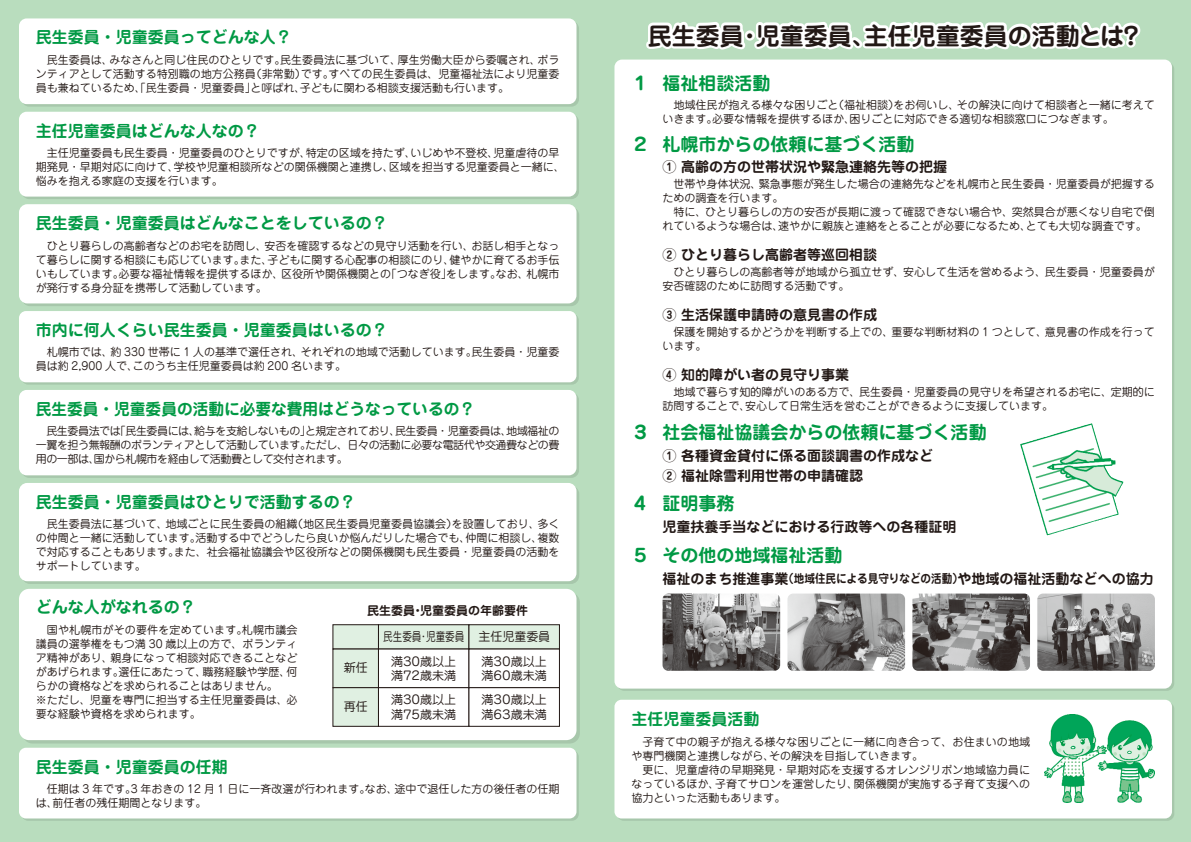
<style>
.page{position:relative;width:1191px;height:842px;background:#b9ddbe}
.page>*{position:absolute;margin:0;border:0;box-sizing:border-box;transform-origin:0 0}
.t1{font:700 24px "Jun 501 Pro";color:#221815}
.t2{font:700 18px "Jun 501 Pro";color:#094}
.t3{font:700 16px "Jun 501 Pro";color:#094}
.t4{font:700 14px/20px "Jun 501 Pro";color:#221815}
.t5{font:12px/14.4px "Jun 201 Pro";letter-spacing:-.145em;color:#221815}
.t6{font:12px "Jun 201 Pro";letter-spacing:-.015em;color:#221815;scale:.8 1}
.t7{font:700 12px "Jun 501 Pro";color:#221815}
.t8{font:12px "Jun 201 Pro";letter-spacing:-.015em;color:#221815}
.t9{font:11px/14px "Jun 201 Pro";color:#221815}
.s1{font-size:12px}
</style>
<div class="page">
<svg style="left:22px;top:486px;width:557px;height:98px;fill:#a7c8ac"></svg>
<div style="left:19px;top:483px;width:557px;height:98px;background:#fff;border-radius:8px"></div>
<svg style="left:22px;top:392px;width:557px;height:86px;fill:#a9c9ad"></svg>
<div style="left:19px;top:390px;width:557px;height:85px;background:#fff;border-radius:8px"></div>
<div style="left:21px;top:313px;width:558px;height:72px;background:linear-gradient(to right,#a7c7ab,#a7c7ab);border-radius:7px"></div>
<div style="left:19px;top:311px;width:557px;height:71px;background:#fff;border-radius:7px"></div>
<svg style="left:21px;top:750px;width:558px;height:71px;background:#b6d1ba"></svg>
<div style="left:19px;top:748px;width:557px;height:70px;background:#fff;border-radius:7px"></div>
<div style="left:617px;top:702px;width:557px;height:119px;background:linear-gradient(to right,#d2e2d4,#d1e1d3);border-radius:7px"></div>
<div style="left:614px;top:700px;width:558px;height:118px;background:#fff;border-radius:7px"></div>
<div style="left:614px;top:60px;width:558px;height:629px;background:#fff;border-radius:8px"></div>
<svg style="left:22px;top:114px;width:557px;height:85px"></svg>
<div style="left:19px;top:112px;width:557px;height:85px;background:#fff;border-radius:8px"></div>
<div style="left:22px;top:21px;width:557px;height:86px;background:#adceb2;border-radius:8px"></div>
<div style="left:19px;top:18px;width:557px;height:86px;background:#fff;border-radius:8px"></div>
<svg style="left:22px;top:207px;width:557px;height:99px;background:#b4cfb7"></svg>
<div style="left:19px;top:204px;width:557px;height:99px;background:#fff;border-radius:8px"></div>
<svg style="left:646px;top:21px;width:495px;height:29px"></svg>
<img style="left:1020px;top:423px;width:103px;height:112px">
<img style="left:1044px;top:715px;width:111px;height:87px">
<svg style="left:22px;top:592px;width:558px;height:151px;fill:#a7c7ab"></svg>
<div style="left:19px;top:589px;width:557px;height:151px;background:#fff;border-radius:10px"></div>
<div style="left:333px;top:624px;width:46px;height:25px;background:#e0f0e2;border:1px solid #221815"></div>
<div style="left:378px;top:624px;width:91px;height:25px;background:#e0f0e2;border:1px solid #221815"></div>
<div style="left:469px;top:624px;width:90px;height:25px;background:#e0f0e2;border:1px solid #221815"></div>
<div style="left:333px;top:649px;width:46px;height:39px;background:#e0f0e2"></div>
<div style="left:378px;top:649px;width:91px;height:39px;background:#fff;border:1px solid #221815"></div>
<div style="left:333px;top:687px;width:46px;height:39px;background:#e0f0e2;border:1px solid #221815"></div>
<div style="left:378px;top:687px;width:91px;height:39px;background:#fff;border:1px solid #221815"></div>
<div style="left:469px;top:687px;width:90px;height:39px;background:#fff;border:1px solid #221815"></div>
<img style="left:662px;top:593px;width:118px;height:78px">
<img style="left:787px;top:593px;width:118px;height:78px">
<img style="left:912px;top:593px;width:118px;height:78px">
<img style="left:1037px;top:593px;width:118px;height:78px">
<h3 class="t3" style="left:36px;top:24px;width:257px">民生委員・児童委員ってどんな人？</h3>
<p class="t9" style="left:36px;top:51px;width:525px;text-align:justify">　民生委員は、みなさんと同じ住民のひとりです。民生委員法に基づいて、厚生労働大臣から委嘱され、ボランティアとして活動する特別職の地方公務員（非常勤）です。すべての民生委員は、児童福祉法により児童委員も兼ねているため、「民生委員・児童委員」と呼ばれ、子どもに関わる相談支援活動も行います。</p>
<h3 class="t3" style="left:36px;top:118px;width:225px">主任児童委員はどんな人なの？</h3>
<p class="t9" style="left:36px;top:145px;width:530px">　主任児童委員も民生委員・児童委員のひとりですが、特定の区域を持たず、いじめや不登校、児童虐待の早期発見・早期対応に向けて、学校や児童相談所などの関係機関と連携し、区域を担当する児童委員と一緒に、悩みを抱える家庭の支援を行います。</p>
<h3 class="t3" style="left:36px;top:210px;width:353px">民生委員・児童委員はどんなことをしているの？</h3>
<p class="t9" style="left:36px;top:237px;width:525px;text-align:justify">　ひとり暮らしの高齢者などのお宅を訪問し、安否を確認するなどの見守り活動を行い、お話し相手となって暮らしに関する相談にも応じています。また、子どもに関する心配事の相談にのり、健やかに育てるお手伝いもしています。必要な福祉情報を提供するほか、区役所や関係機関との「つなぎ役」をします。なお、札幌市が発行する身分証を携帯して活動しています。</p>
<h3 class="t3" style="left:36px;top:317px;width:354px">市内に何人くらい民生委員・児童委員はいるの？</h3>
<p class="t9" style="left:36px;top:344px;width:525px">　札幌市では、約 330 世帯に 1 人の基準で選任され、それぞれの地域で活動しています。民生委員・児童委員は約 2,900 人で、このうち主任児童委員は約 200 名います。</p>
<h3 class="t3" style="left:36px;top:396px;width:441px">民生委員・児童委員の活動に必要な費用はどうなっているの？</h3>
<p class="t9" style="left:36px;top:423px;width:525px;text-align:justify">　民生委員法では「民生委員には、給与を支給しないもの」と規定されており、民生委員・児童委員は、地域福祉の一翼を担う無報酬のボランティアとして活動しています。ただし、日々の活動に必要な電話代や交通費などの費用の一部は、国から札幌市を経由して活動費として交付されます。</p>
<h3 class="t3" style="left:36px;top:489px;width:322px">民生委員・児童委員はひとりで活動するの？</h3>
<p class="t9" style="left:36px;top:516px;width:525px;text-align:justify">　民生委員法に基づいて、地域ごとに民生委員の組織（地区民生委員児童委員協議会）を設置しており、多くの仲間と一緒に活動しています。活動する中でどうしたら良いか悩んだりした場合でも、仲間に相談し、複数で対応することもあります。また、社会福祉協議会や区役所などの関係機関も民生委員・児童委員の活動をサポートしています。</p>
<h3 class="t3" style="left:36px;top:594px;width:162px">どんな人がなれるの？</h3>
<p class="t9" style="left:36px;top:621px;width:263px">　国や札幌市がその要件を定めています。札幌市議会議員の選挙権をもつ満 30 歳以上の方で、ボランティア精神があり、親身になって相談対応できることなどがあげられます。選任にあたって、職務経験や学歴、何らかの資格などを求められることはありません。<br>※ただし、児童を専門に担当する主任児童委員は、必要な経験や資格を求められます。</p>
<p class="t7" style="left:367px;top:601px;width:162px">民生委員・児童委員の年齢要件</p>
<p class="t8" style="left:344px;top:658px;width:25px">新任</p>
<p class="t8" style="left:344px;top:697px;width:25px">再任</p>
<p class="t6" style="left:383px;top:627px;width:210px">民生委員･児童委員 主任児童委員</p>
<p class="t5" style="left:391px;top:653px;width:67px">満３０歳以上満７２歳未満</p>
<p class="t5" style="left:391px;top:691px;width:67px">満３０歳以上満７５歳未満</p>
<p class="t5" style="left:481px;top:653px;width:67px">満３０歳以上満６０歳未満</p>
<p class="t5" style="left:481px;top:691px;width:67px">満３０歳以上満６３歳未満</p>
<h3 class="t3" style="left:36px;top:754px;width:194px">民生委員・児童委員の任期</h3>
<p class="t9" style="left:36px;top:781px;width:525px">　任期は 3 年です。3 年おきの 12 月 1 日に一斉改選が行われます。なお、途中で退任した方の後任者の任期は、前任者の残任期間となります。</p>
<h1 class="t1" style="left:648px;top:16px;width:497px">民生委員･児童委員､主任児童委員の活動とは？</h1>
<h2 class="t2" style="left:631px;top:69px;width:19px">１</h2>
<h2 class="t2" style="left:662px;top:69px;width:109px">福祉相談活動</h2>
<p class="t9" style="left:662px;top:97px;width:494px">　地域住民が抱える様々な困りごと（福祉相談）をお伺いし、その解決に向けて相談者と一緒に考えていきます。必要な情報を提供するほか、困りごとに対応できる適切な相談窓口につなぎます。</p>
<h2 class="t2" style="left:631px;top:130px;width:19px">２</h2>
<h2 class="t2" style="left:662px;top:130px;width:253px">札幌市からの依頼に基づく活動</h2>
<p class="t4" style="left:662px;top:156px;width:286px">① 高齢の方の世帯状況や緊急連絡先等の把握</p>
<p class="t9" style="left:662px;top:175px;width:494px">　世帯や身体状況、緊急事態が発生した場合の連絡先などを札幌市と民生委員・児童委員が把握するための調査を行います。<br>　特に、ひとり暮らしの方の安否が長期に渡って確認できない場合や、突然具合が悪くなり自宅で倒れているような場合は、速やかに親族と連絡をとることが必要になるため、とても大切な調査です。</p>
<p class="t4" style="left:662px;top:244px;width:216px">② ひとり暮らし高齢者等巡回相談</p>
<p class="t9" style="left:662px;top:263px;width:494px">　ひとり暮らしの高齢者等が地域から孤立せず、安心して生活を営めるよう、民生委員・児童委員が安否確認のために訪問する活動です。</p>
<p class="t4" style="left:662px;top:304px;width:216px">③ 生活保護申請時の意見書の作成</p>
<p class="t9" style="left:662px;top:323px;width:494px">　保護を開始するかどうかを判断する上での、重要な判断材料の 1 つとして、意見書の作成を行っています。</p>
<p class="t4" style="left:662px;top:364px;width:188px">④ 知的障がい者の見守り事業</p>
<p class="t9" style="left:662px;top:383px;width:494px">　地域で暮らす知的障がいのある方で、民生委員・児童委員の見守りを希望されるお宅に、定期的に訪問することで、安心して日常生活を営むことができるように支援しています。</p>
<h2 class="t2" style="left:631px;top:418px;width:19px">３</h2>
<h2 class="t2" style="left:662px;top:418px;width:325px">社会福祉協議会からの依頼に基づく活動</h2>
<p class="t4" style="left:662px;top:444px;width:272px">① 各種資金貸付に係る面談調書の作成など<br>② 福祉除雪利用世帯の申請確認</p>
<h2 class="t2" style="left:631px;top:489px;width:19px">４</h2>
<h2 class="t2" style="left:662px;top:489px;width:73px">証明事務</h2>
<p class="t4" style="left:662px;top:515px;width:295px">児童扶養手当などにおける行政等への各種証明</p>
<h2 class="t2" style="left:631px;top:541px;width:19px">５</h2>
<h2 class="t2" style="left:662px;top:541px;width:181px">その他の地域福祉活動</h2>
<p class="t4" style="left:662px;top:567px;width:492px">福祉のまち推進事業<span class="s1">（地域住民による見守りなどの活動）</span>や地域の福祉活動などへの協力</p>
<h3 class="t3" style="left:631px;top:706px;width:129px">主任児童委員活動</h3>
<p class="t9" style="left:631px;top:733px;width:400px">　子育て中の親子が抱える様々な困りごとに一緒に向き合って、お住まいの地域や専門機関と連携しながら、その解決を目指していきます。<br>　更に、児童虐待の早期発見・早期対応を支援するオレンジリボン地域協力員になっているほか、子育てサロンを運営したり、関係機関が実施する子育て支援への協力といった活動もあります。</p>
</div>
